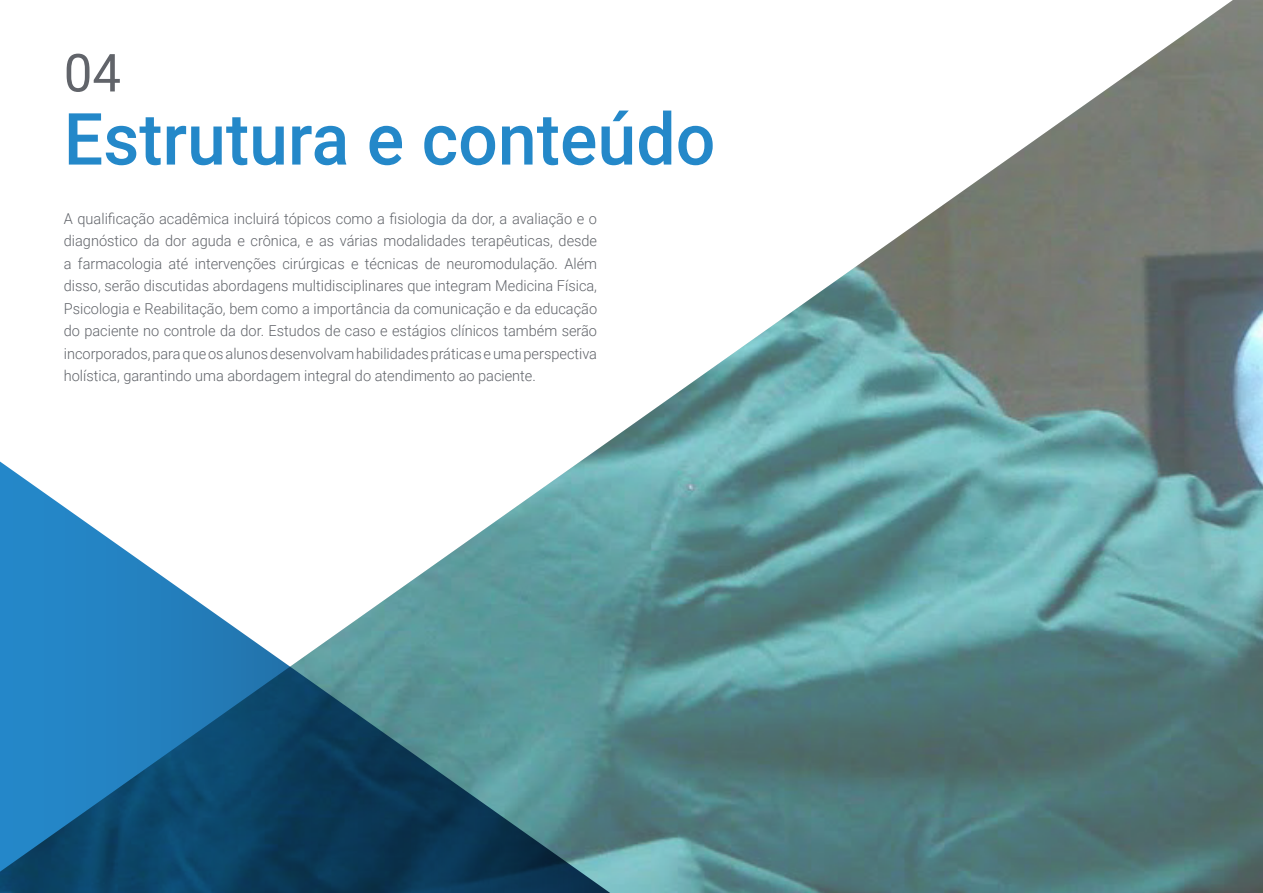
<style>
.page{position:relative;width:1263px;height:893px;background:#fff}
.page>*{position:absolute;margin:0;border:0;box-sizing:border-box;transform-origin:0 0}
.t1{font:500 72px "Roboto";color:#2488c9}
.t2{font:52.5px "Roboto";color:#61646a}
.t3{font:300 15px/22.5px "Roboto";color:#61646a;text-align:justify}
</style>
<div class="page">
<img style="left:602px;top:0;width:661px;height:893px">
<svg style="left:0;top:446px;width:640px;height:447px"></svg>
<h2 class="t2" style="left:64px;top:36px;width:59px">04</h2>
<h1 class="t1" style="left:64px;top:89px;width:653px">Estrutura e conteúdo</h1>
<p class="t3" style="left:64px;top:207px;width:535px">A qualificação acadêmica incluirá tópicos como a fisiologia da dor, a avaliação e o diagnóstico da dor aguda e crônica, e as várias modalidades terapêuticas, desde a farmacologia até intervenções cirúrgicas e técnicas de neuromodulação. Além disso, serão discutidas abordagens multidisciplinares que integram Medicina Física, Psicologia e Reabilitação, bem como a importância da comunicação e da educação do paciente no controle da dor. Estudos de caso e estágios clínicos também serão incorporados, para que os alunos desenvolvam habilidades práticas e uma perspectiva holística, garantindo uma abordagem integral do atendimento ao paciente.</p>
</div>
